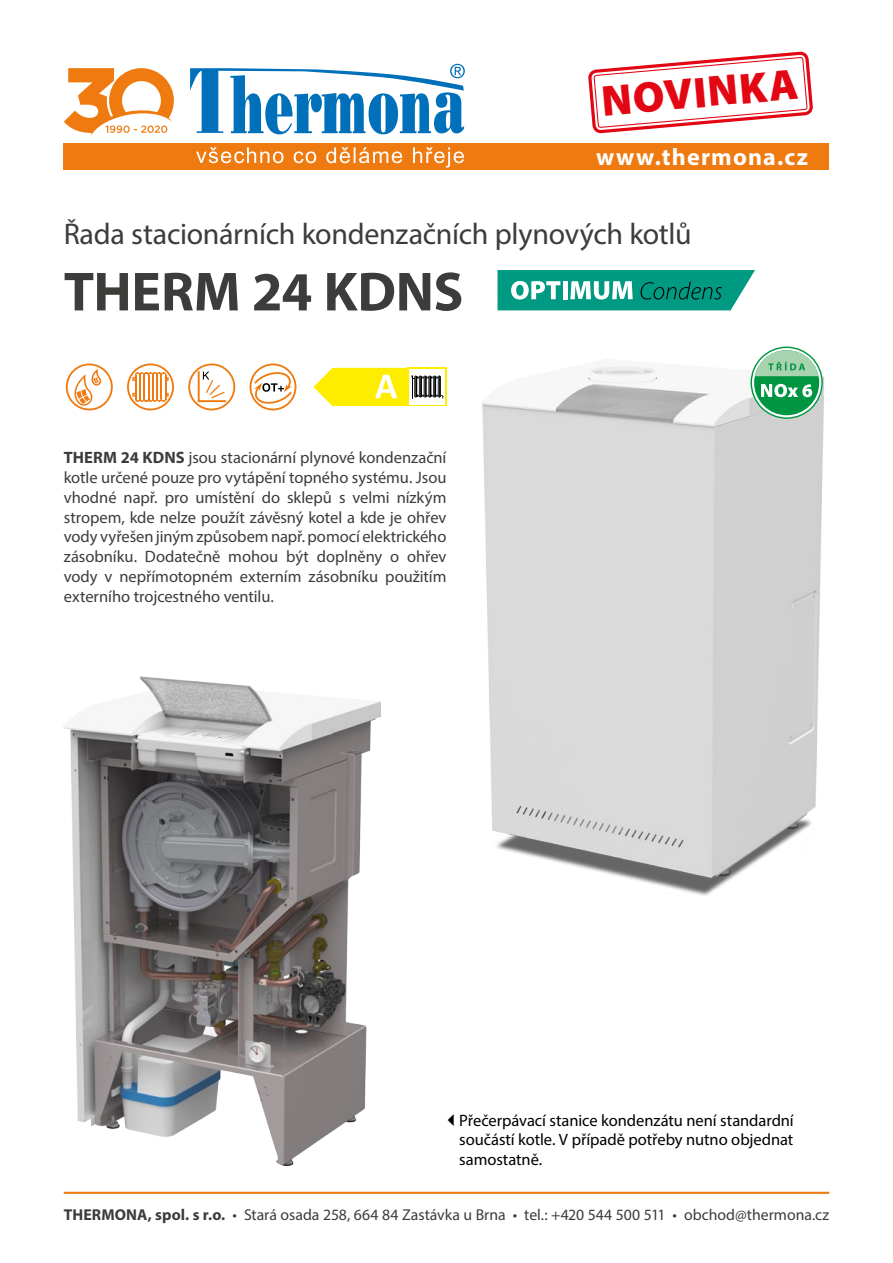
<style>
.page{position:relative;width:893px;height:1263px;background:#fff}
.page>*{position:absolute;margin:0;border:0;box-sizing:border-box;transform-origin:0 0}
.t1{font:700 55.5px "Myriad Pro";letter-spacing:-.005em;color:#3c3c3b}
.t2{font:900 43.5px "Myriad Pro";color:#e30613}
.t3{font:30px "Myriad Pro";letter-spacing:-.01em;color:#3c3c3b}
.t4{font:700 24px "Myriad Pro";letter-spacing:.05em;color:#fff}
.t5{font:16.5px/19.8px "Myriad Pro";letter-spacing:-.005em;color:#3c3c3b;text-align:justify}
.t6{font:16.5px/19.8px "Myriad Pro";letter-spacing:-.005em;color:#000;text-align:justify}
.t7{font:15.75px "Myriad Pro";color:#3c3c3b}
.s1{font-weight:700}
</style>
<div class="page">
<div style="left:64px;top:143px;width:765px;height:27px;background:#ef7b10"></div>
<svg style="left:196px;top:147px;width:268px;height:21px"></svg>
<svg style="left:190px;top:64px;width:275px;height:70px"></svg>
<svg style="left:64px;top:68px;width:110px;height:68px"></svg>
<img style="left:482px;top:366px;width:342px;height:530px">
<hr style="left:64px;top:1192px;width:765px;height:2px;background:#ef7b10">
<svg style="left:313px;top:368px;width:130px;height:38px"></svg>
<svg style="left:64px;top:361px;width:51px;height:51px"></svg>
<svg style="left:67px;top:364px;width:45px;height:45px"></svg>
<div style="left:66px;top:363px;width:47px;height:47px;border:2px solid #ef7b10;border-radius:50%"></div>
<svg style="left:74px;top:369px;width:28px;height:37px"></svg>
<svg style="left:125px;top:361px;width:51px;height:51px"></svg>
<svg style="left:128px;top:364px;width:45px;height:45px"></svg>
<div style="left:127px;top:363px;width:47px;height:47px;border:2px solid #ef7b10;border-radius:50%"></div>
<svg style="left:132px;top:372px;width:37px;height:30px"></svg>
<svg style="left:247px;top:361px;width:51px;height:51px"></svg>
<svg style="left:250px;top:364px;width:46px;height:45px"></svg>
<div style="left:250px;top:363px;width:46px;height:47px;border:2px solid #ef7b10;border-radius:50%"></div>
<svg style="left:254px;top:371px;width:38px;height:33px"></svg>
<svg style="left:186px;top:361px;width:51px;height:51px"></svg>
<svg style="left:189px;top:364px;width:45px;height:45px"></svg>
<div style="left:188px;top:363px;width:47px;height:47px;border:2px solid #ef7b10;border-radius:50%"></div>
<svg style="left:198px;top:371px;width:28px;height:31px"></svg>
<svg style="left:497px;top:270px;width:258px;height:40px;background:#2ca794"></svg>
<svg style="left:750px;top:347px;width:73px;height:72px"></svg>
<svg style="left:590px;top:53px;width:222px;height:79px"></svg>
<img style="left:64px;top:676px;width:317px;height:489px">
<svg style="left:165px;top:1100px;width:6px;height:12px"></svg>
<h2 class="t2" style="left:599px;top:72px;width:199px;rotate:-5deg">NOVINKA</h2>
<h3 class="t4" style="left:596px;top:141px;width:213px">www.thermona.cz</h3>
<h3 class="t3" style="left:64px;top:215px;width:629px">Řada stacionárních kondenzačních plynových kotlů</h3>
<h1 class="t1" style="left:64px;top:256px;width:401px">THERM 24 KDNS</h1>
<p class="t5" style="left:64px;top:447px;width:384px"><span class="s1">THERM 24 KDNS</span> jsou stacionární plynové kondenzační kotle určené pouze pro vytápění topného systému. Jsou vhodné např. pro umístění do sklepů s velmi nízkým stropem, kde nelze použít závěsný kotel a kde je ohřev vody vyřešen jiným způsobem např. pomocí elektrického zásobníku. Dodatečně mohou být doplněny o ohřev vody v nepřímotopném externím zásobníku použitím externího trojcestného ventilu.</p>
<p class="t6" style="left:459px;top:1110px;width:336px">Přečerpávací stanice kondenzátu není standardní součástí kotle. V případě potřeby nutno objednat samostatně.</p>
<p class="t7" style="left:64px;top:1205px;width:767px"><span class="s1">THERMONA, spol. s r.o.</span> • Stará osada 258, 664 84 Zastávka u Brna • tel.: +420 544 500 511 • obchod@thermona.cz</p>
</div>
